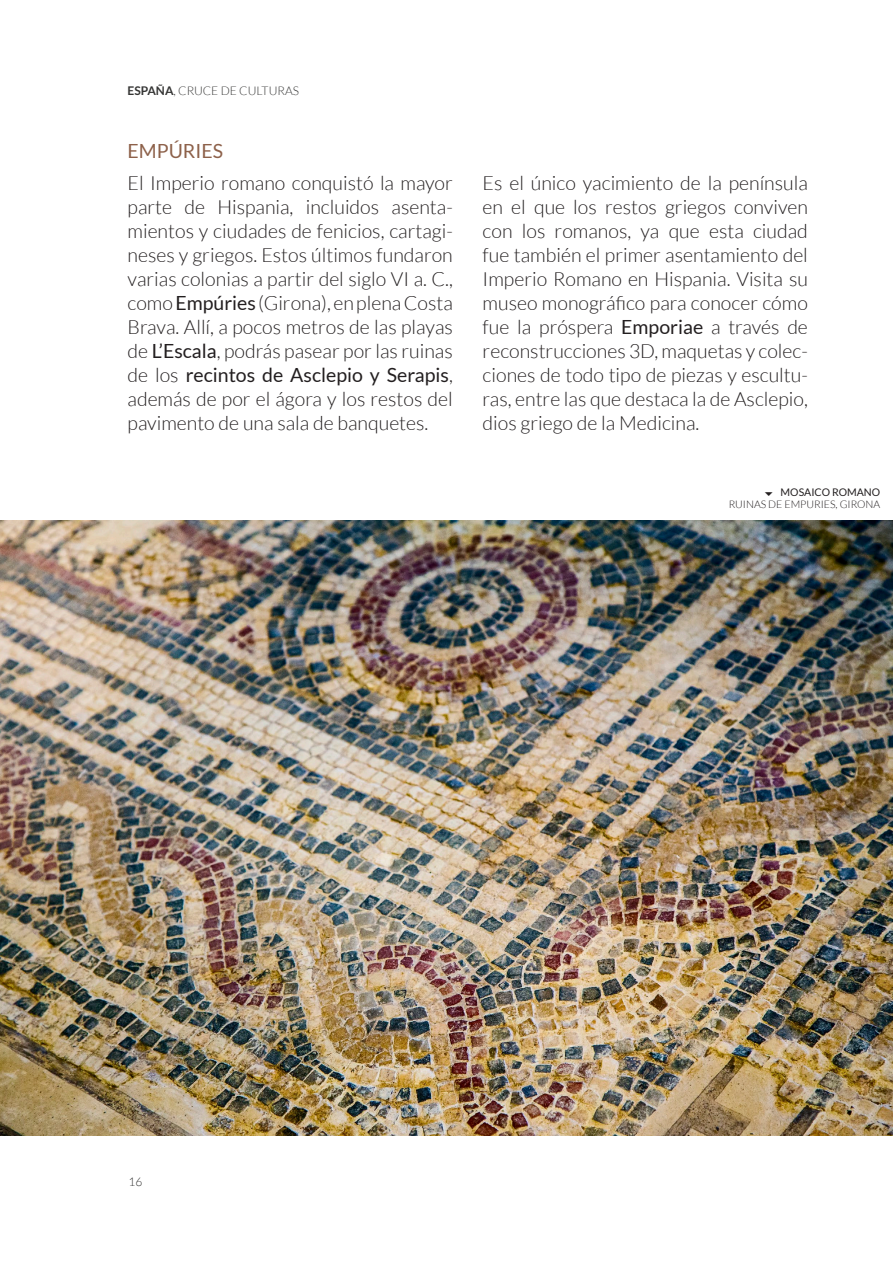
<style>
.page{position:relative;width:893px;height:1263px;background:#fff}
.page>*{position:absolute;margin:0;border:0;box-sizing:border-box;transform-origin:0 0}
.Body{font:300 19.5px/24px "Lato";color:#231f20;text-align:justify}
.t1{font:19.5px "Lato";color:#8d614a}
.t2{font:300 12px "Lato";color:#353534}
.SUBPIE_ARRIBA{font:300 10.5px "Lato";color:#231f20}
.t3{font:10.5px "Lato";color:#231f20}
.s1{font-weight:700}
.s2{font-weight:400}
</style>
<div class="page">
<img style="left:0;top:521px;width:893px;height:614px">
<p class="t2" style="left:128px;top:84px;width:173px"><span class="s1">ESPAÑA</span>, CRUCE DE CULTURAS</p>
<h3 class="t1" style="left:128px;top:140px;width:97px">EMPÚRIES</h3>
<p class="Body" style="left:128px;top:171px;width:327px">El Imperio romano conquistó la mayor parte de Hispania, incluidos asenta&shy;mientos y ciudades de fenicios, cartagi&shy;neses y griegos. Estos últimos fundaron varias colonias a partir del siglo VI a. C., como <span class="s2">Empúries</span> (Girona), en plena Costa Brava. Allí, a pocos metros de las playas de <span class="s2">L’Escala</span>, podrás pasear por las ruinas de los <span class="s2">recintos de Asclepio y Serapis</span>, además de por el ágora y los restos del pavimento de una sala de banquetes.</p>
<p class="Body" style="left:483px;top:171px;width:327px">Es el único yacimiento de la península en el que los restos griegos conviven con los romanos, ya que esta ciudad fue también el primer asentamiento del Imperio Romano en Hispania. Visita su museo monográfico para conocer cómo fue la próspera <span class="s2">Emporiae</span> a través de reconstrucciones 3D, maquetas y colec&shy;ciones de todo tipo de piezas y escultu&shy;ras, entre las que destaca la de Asclepio, dios griego de la Medicina.</p>
<p class="t2" style="left:128px;top:1175px;width:15px">16</p>
<p class="t3" style="left:781px;top:486px;width:101px">MOSAICO ROMANO</p>
<p class="SUBPIE_ARRIBA" style="left:729px;top:499px;width:153px">RUINAS DE EMPURIES, GIRONA</p>
</div>
